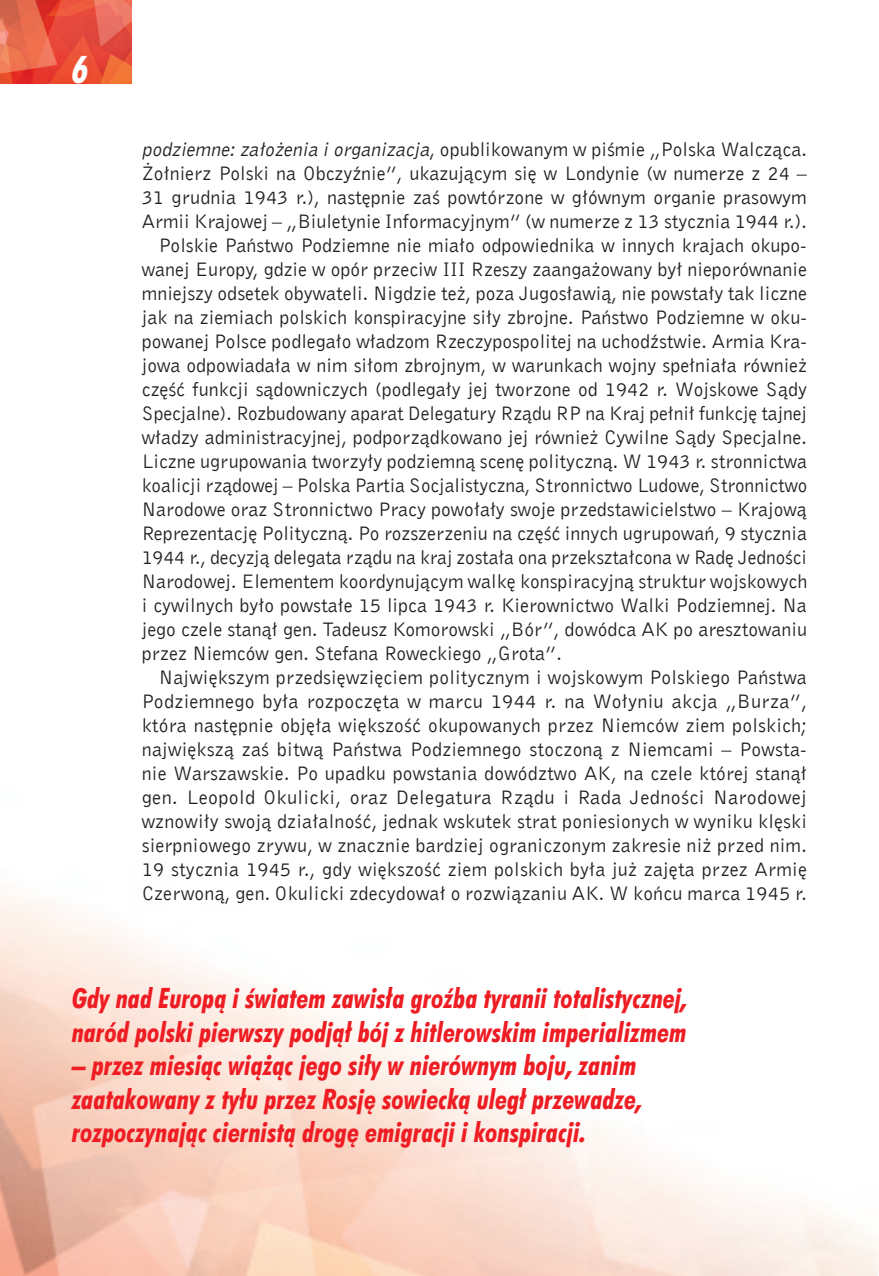
<style>
.page{position:relative;width:879px;height:1276px;background:#fff}
.page>*{position:absolute;margin:0;border:0;box-sizing:border-box;transform-origin:0 0}
.t1{font:italic 38px "Futura Bd Cn EU";color:#fff}
.t2{font:italic 28px/33.6px "Futura Bd Cn EU";color:#ee1d23}
.t3{font:20px "Bell Gothic EU";color:#231f20}
.s1{font-style:italic}
</style>
<div class="page">
<img style="left:0;top:0;width:132px;height:84px">
<h1 class="t1" style="left:72px;top:46px;width:18px">6</h1>
<p class="t3" style="left:142px;top:136px;width:667px"><span class="s1">podziemne:założenia iorganizacja</span>, opublikowanym w piśmie „Polska Walcząca.</p>
<p class="t3" style="left:142px;top:160px;width:667px">Żołnierz Polski na Obczyźnie”, ukazującym się w Londynie (w numerze z 24 –</p>
<p class="t3" style="left:142px;top:184px;width:666px">31 grudnia 1943 r.), następnie zaś powtórzone w głównym organie prasowym</p>
<p class="t3" style="left:142px;top:208px;width:666px">Armii Krajowej – „Biuletynie Informacyjnym” (w numerze z 13 stycznia 1944 r.).</p>
<p class="t3" style="left:159px;top:232px;width:650px">Polskie Państwo Podziemne nie miało odpowiednika w innych krajach okupo-</p>
<p class="t3" style="left:142px;top:256px;width:667px">wanej Europy, gdzie w opór przeciw III Rzeszy zaangażowany był nieporównanie</p>
<p class="t3" style="left:142px;top:280px;width:667px">mniejszy odsetek obywateli. Nigdzie też, poza Jugosławią, nie powstały tak liczne</p>
<p class="t3" style="left:142px;top:304px;width:666px">jak na ziemiach polskich konspiracyjne siły zbrojne. Państwo Podziemne w oku-</p>
<p class="t3" style="left:142px;top:328px;width:667px">powanej Polsce podlegało władzom Rzeczypospolitej na uchodźstwie. Armia Kra-</p>
<p class="t3" style="left:142px;top:352px;width:667px">jowa odpowiadała w nim siłom zbrojnym, w warunkach wojny spełniała również</p>
<p class="t3" style="left:142px;top:376px;width:667px">część funkcji sądowniczych (podlegały jej tworzone od 1942 r. Wojskowe Sądy</p>
<p class="t3" style="left:142px;top:400px;width:667px">Specjalne). Rozbudowany aparat Delegatury Rządu RP na Kraj pełnił funkcję tajnej</p>
<p class="t3" style="left:142px;top:424px;width:666px">władzy administracyjnej, podporządkowano jej również Cywilne Sądy Specjalne.</p>
<p class="t3" style="left:142px;top:448px;width:667px">Liczne ugrupowania tworzyły podziemną scenę polityczną. W 1943 r. stronnictwa</p>
<p class="t3" style="left:142px;top:472px;width:667px">koalicji rządowej – Polska Partia Socjalistyczna, Stronnictwo Ludowe, Stronnictwo</p>
<p class="t3" style="left:142px;top:496px;width:666px">Narodowe oraz Stronnictwo Pracy powołały swoje przedstawicielstwo – Krajową</p>
<p class="t3" style="left:142px;top:520px;width:667px">Reprezentację Polityczną. Po rozszerzeniu na część innych ugrupowań, 9 stycznia</p>
<p class="t3" style="left:142px;top:544px;width:666px">1944 r., decyzją delegata rządu na kraj została ona przekształcona w Radę Jedności</p>
<p class="t3" style="left:142px;top:568px;width:667px">Narodowej. Elementem koordynującym walkę konspiracyjną struktur wojskowych</p>
<p class="t3" style="left:142px;top:592px;width:666px">i cywilnych było powstałe 15 lipca 1943 r. Kierownictwo Walki Podziemnej. Na</p>
<p class="t3" style="left:142px;top:616px;width:667px">jego czele stanął gen. Tadeusz Komorowski „Bór”, dowódca AK po aresztowaniu</p>
<p class="t3" style="left:142px;top:640px;width:422px">przez Niemców gen. Stefana Roweckiego „Grota”.</p>
<p class="t3" style="left:159px;top:664px;width:649px">Największym przedsięwzięciem politycznym i wojskowym Polskiego Państwa</p>
<p class="t3" style="left:142px;top:688px;width:667px">Podziemnego była rozpoczęta w marcu 1944 r. na Wołyniu akcja „Burza”,</p>
<p class="t3" style="left:142px;top:712px;width:667px">która następnie objęła większość okupowanych przez Niemców ziem polskich;</p>
<p class="t3" style="left:142px;top:736px;width:667px">największą zaś bitwą Państwa Podziemnego stoczoną z Niemcami – Powsta-</p>
<p class="t3" style="left:142px;top:760px;width:666px">nie Warszawskie. Po upadku powstania dowództwo AK, na czele której stanął</p>
<p class="t3" style="left:142px;top:784px;width:666px">gen. Leopold Okulicki, oraz Delegatura Rządu i Rada Jedności Narodowej</p>
<p class="t3" style="left:142px;top:808px;width:667px">wznowiły swoją działalność, jednak wskutek strat poniesionych w wyniku klęski</p>
<p class="t3" style="left:142px;top:832px;width:667px">sierpniowego zrywu, w znacznie bardziej ograniczonym zakresie niż przed nim.</p>
<p class="t3" style="left:142px;top:856px;width:666px">19 stycznia 1945 r., gdy większość ziem polskich była już zajęta przez Armię</p>
<p class="t3" style="left:142px;top:880px;width:666px">Czerwoną, gen. Okulicki zdecydował o rozwiązaniu AK. W końcu marca 1945 r.</p>
<h2 class="t2" style="left:72px;top:982px;width:617px">Gdy nad Europą i światem zawisła groźba tyranii totalistycznej, naród polski pierwszy podjął bój z hitlerowskim imperializmem</h2>
<h2 class="t2" style="left:72px;top:1049px;width:572px">– przez miesiąc wiążąc jego siły w nierównym boju, zanim zaatakowany z tyłu przez Rosję sowiecką uległ przewadze, rozpoczynając ciernistą drogę emigracji i konspiracji.</h2>
</div>
